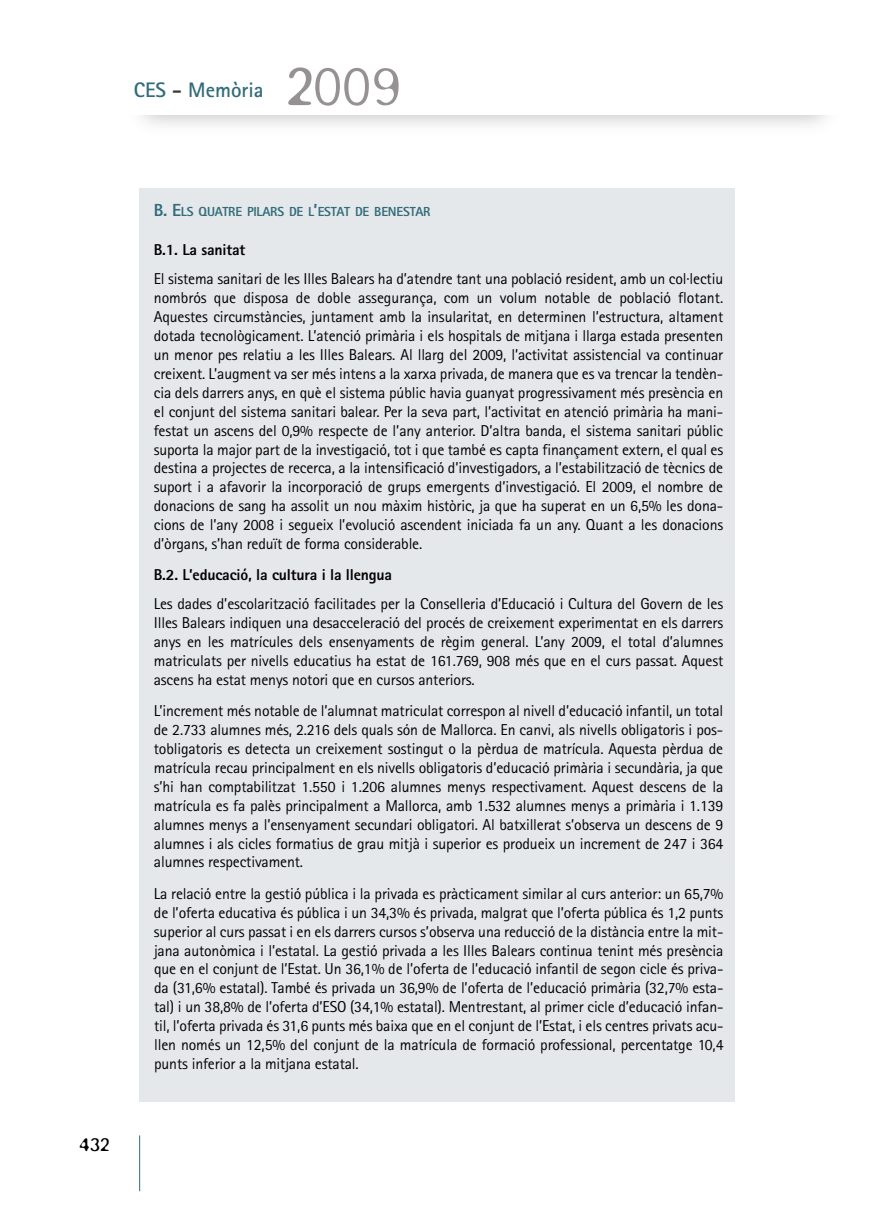
<style>
.page{position:relative;width:874px;height:1221px;background:#fff}
.page>*{position:absolute;margin:0;border:0;box-sizing:border-box;transform-origin:0 0}
.t1{font:300 61.07px "Blur";color:#969192}
.t2{font:700 21px "Rotis Sans Serif";color:#316c7a}
.t3{font:300 21px "Blur";color:#020101}
.t4{font:15.75px/18.9px "Rotis Sans Serif";letter-spacing:-.01em;color:#020101;text-align:justify}
.t5{font:800 15.75px "Rotis Sans Serif";letter-spacing:-.01em;color:#020101}
.t6{font:800 13.12px "Rotis Sans Serif";letter-spacing:-.015em;color:#316c7a}
.s1{color:#3a3737}
.s2{font-size:17.5px}
</style>
<div class="page">
<div style="left:139px;top:189px;width:595px;height:913px;background:#e5e8eb"></div>
<hr style="left:139px;top:1135px;width:1px;height:56px;background:#316c7a">
<h2 class="t2" style="left:134px;top:82px;width:131px">CES <span class="s1">-</span> Memòria</h2>
<h1 class="t1" style="left:285px;top:48px;width:116px">2009</h1>
<h2 class="t3" style="left:79px;top:1131px;width:32px">432</h2>
<p class="t6" style="left:154px;top:207px;width:278px"><span class="s2">B. E</span>LS QUATRE PILARS DE L<span class="s2">’</span>ESTAT DE BENESTAR</p>
<p class="t5" style="left:154px;top:244px;width:93px">B.1. La sanitat</p>
<p class="t4" style="left:154px;top:271px;width:570px">El sistema sanitari de les Illes Balears ha d’atendre tant una població resident, amb un col·lectiu nombrós que disposa de doble assegurança, com un volum notable de població flotant.<br>Aquestes circumstàncies, juntament amb la insularitat, en determinen l’estructura, altament dotada tecnològicament. L’atenció primària i els hospitals de mitjana i llarga estada presenten un menor pes relatiu a les Illes Balears. Al llarg del 2009, l’activitat assistencial va continuar creixent. L’augment va ser més intens a la xarxa privada, de manera que es va trencar la tendèn&shy;cia dels darrers anys, en què el sistema públic havia guanyat progressivament més presència en el conjunt del sistema sanitari balear. Per la seva part, l’activitat en atenció primària ha mani&shy;festat un ascens del 0,9% respecte de l’any anterior. D’altra banda, el sistema sanitari públic suporta la major part de la investigació, tot i que també es capta finançament extern, el qual es destina a projectes de recerca, a la intensificació d’investigadors, a l’estabilització de tècnics de suport i a afavorir la incorporació de grups emergents d’investigació. El 2009, el nombre de donacions de sang ha assolit un nou màxim històric, ja que ha superat en un 6,5% les dona&shy;cions de l’any 2008 i segueix l’evolució ascendent iniciada fa un any. Quant a les donacions d’òrgans, s’han reduït de forma considerable.</p>
<p class="t5" style="left:154px;top:569px;width:240px">B.2. L’educació, la cultura i la llengua</p>
<p class="t4" style="left:154px;top:596px;width:570px">Les dades d’escolarització facilitades per la Conselleria d’Educació i Cultura del Govern de les Illes Balears indiquen una desacceleració del procés de creixement experimentat en els darrers anys en les matrícules dels ensenyaments de règim general. L’any 2009, el total d’alumnes matriculats per nivells educatius ha estat de 161.769, 908 més que en el curs passat. Aquest ascens ha estat menys notori que en cursos anteriors.</p>
<p class="t4" style="left:154px;top:703px;width:570px">L’increment més notable de l’alumnat matriculat correspon al nivell d’educació infantil, un total de 2.733 alumnes més, 2.216 dels quals són de Mallorca. En canvi, als nivells obligatoris i pos&shy;tobligatoris es detecta un creixement sostingut o la pèrdua de matrícula. Aquesta pèrdua de matrícula recau principalment en els nivells obligatoris d’educació primària i secundària, ja que s’hi han comptabilitzat 1.550 i 1.206 alumnes menys respectivament. Aquest descens de la matrícula es fa palès principalment a Mallorca, amb 1.532 alumnes menys a primària i 1.139 alumnes menys a l’ensenyament secundari obligatori. Al batxillerat s’observa un descens de 9 alumnes i als cicles formatius de grau mitjà i superior es produeix un increment de 247 i 364 alumnes respectivament.</p>
<p class="t4" style="left:154px;top:885px;width:571px">La relació entre la gestió pública i la privada es pràcticament similar al curs anterior: un 65,7% de l’oferta educativa és pública i un 34,3% és privada, malgrat que l’oferta pública és 1,2 punts superior al curs passat i en els darrers cursos s’observa una reducció de la distància entre la mit&shy;jana autonòmica i l’estatal. La gestió privada a les Illes Balears continua tenint més presència que en el conjunt de l’Estat. Un 36,1% de l’oferta de l’educació infantil de segon cicle és priva&shy;da (31,6% estatal). També és privada un 36,9% de l’oferta de l’educació primària (32,7% esta&shy;tal) i un 38,8% de l’oferta d’ESO (34,1% estatal). Mentrestant, al primer cicle d’educació infan&shy;til, l’oferta privada és 31,6 punts més baixa que en el conjunt de l’Estat, i els centres privats acu&shy;llen només un 12,5% del conjunt de la matrícula de formació professional, percentatge 10,4 punts inferior a la mitjana estatal.</p>
</div>
